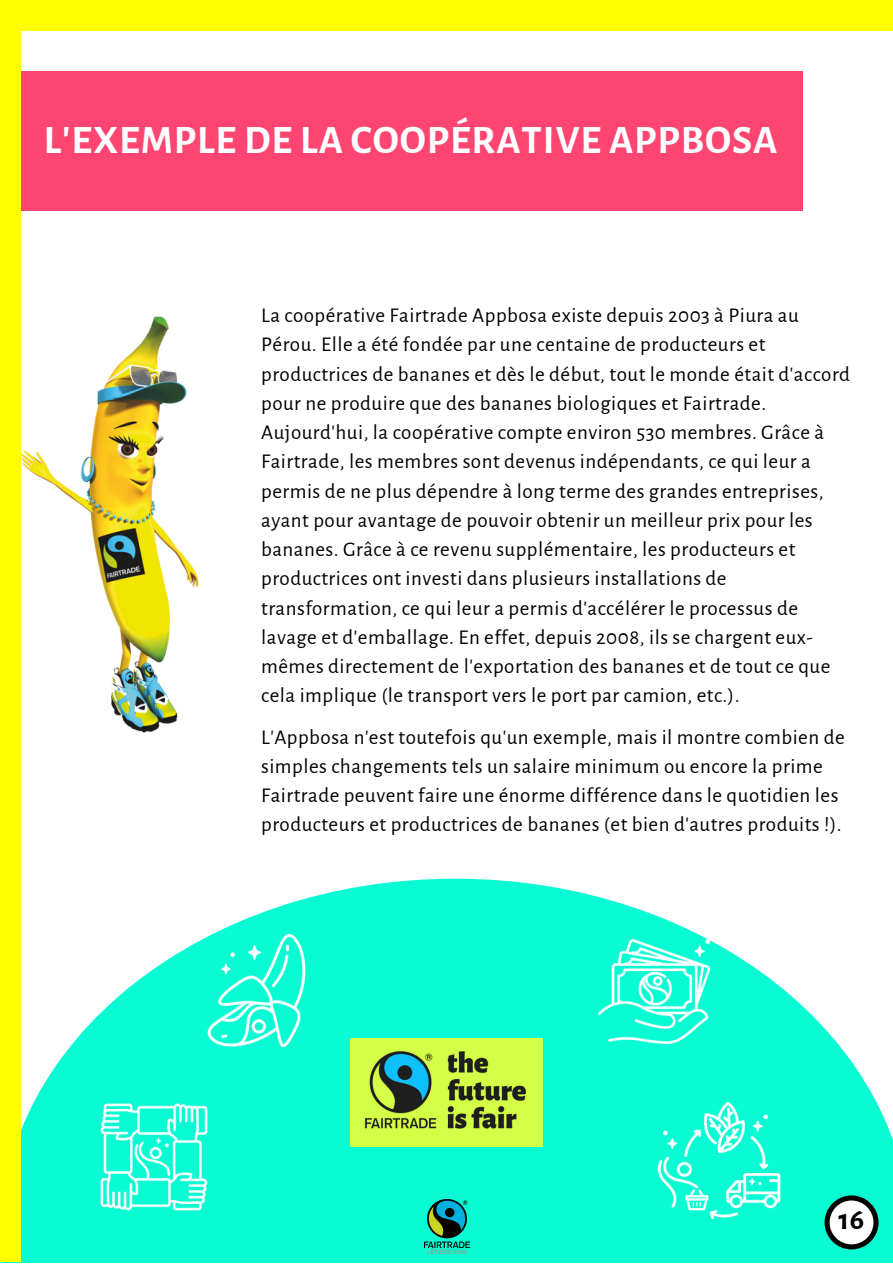
<style>
.page{position:relative;width:893px;height:1264px;background:#fff}
.page>*{position:absolute;margin:0;border:0;box-sizing:border-box;transform-origin:0 0}
.t1{font:700 40.5px "Alegreya Sans";letter-spacing:.025em;color:#fff}
.t2{font:700 30px "Alegreya Sans";color:#000}
.t3{font:21px/29.2px "Alegreya Sans";letter-spacing:.025em;color:#000}
</style>
<div class="page">
<svg style="left:21px;top:878px;width:871px;height:384px;fill:#09fbd3"></svg>
<img style="left:21px;top:316px;width:178px;height:417px">
<svg style="left:824px;top:1195px;width:54px;height:54px"></svg>
<div style="left:21px;top:72px;width:782px;height:139px;background:#ff4571"></div>
<div style="left:0;top:0;width:21px;height:1262px;background:#ff0"></div>
<div style="left:0;top:0;width:892px;height:30px;background:#ff0"></div>
<img style="left:424px;top:1199px;width:45px;height:54px">
<img style="left:191px;top:924px;width:131px;height:132px">
<img style="left:89px;top:1092px;width:129px;height:129px">
<img style="left:588px;top:925px;width:131px;height:132px">
<img style="left:350px;top:1038px;width:192px;height:108px">
<img style="left:653px;top:1095px;width:132px;height:131px">
<h1 class="t1" style="left:44px;top:120px;width:735px">L'EXEMPLE DE LA COOPÉRATIVE APPBOSA</h1>
<p class="t3" style="left:261px;top:301px;width:590px">La coopérative Fairtrade Appbosa existe depuis 2003 à Piura au Pérou. Elle a été fondée par une centaine de producteurs et productrices de bananes et dès le début, tout le monde était d'accord pour ne produire que des bananes biologiques et Fairtrade.<br>Aujourd'hui, la coopérative compte environ 530 membres. Grâce à Fairtrade, les membres sont devenus indépendants, ce qui leur a permis de ne plus dépendre à long terme des grandes entreprises, ayant pour avantage de pouvoir obtenir un meilleur prix pour les bananes. Grâce à ce revenu supplémentaire, les producteurs et productrices ont investi dans plusieurs installations de transformation, ce qui leur a permis d'accélérer le processus de lavage et d'emballage. En effet, depuis 2008, ils se chargent eux&shy;mêmes directement de l'exportation des bananes et de tout ce que cela implique (le transport vers le port par camion, etc.).</p>
<p class="t3" style="left:261px;top:722px;width:585px">L'Appbosa n'est toutefois qu'un exemple, mais il montre combien de simples changements tels un salaire minimum ou encore la prime Fairtrade peuvent faire une énorme différence dans le quotidien les producteurs et productrices de bananes (et bien d'autres produits !).</p>
<h2 class="t2" style="left:838px;top:1205px;width:27px">16</h2>
</div>
